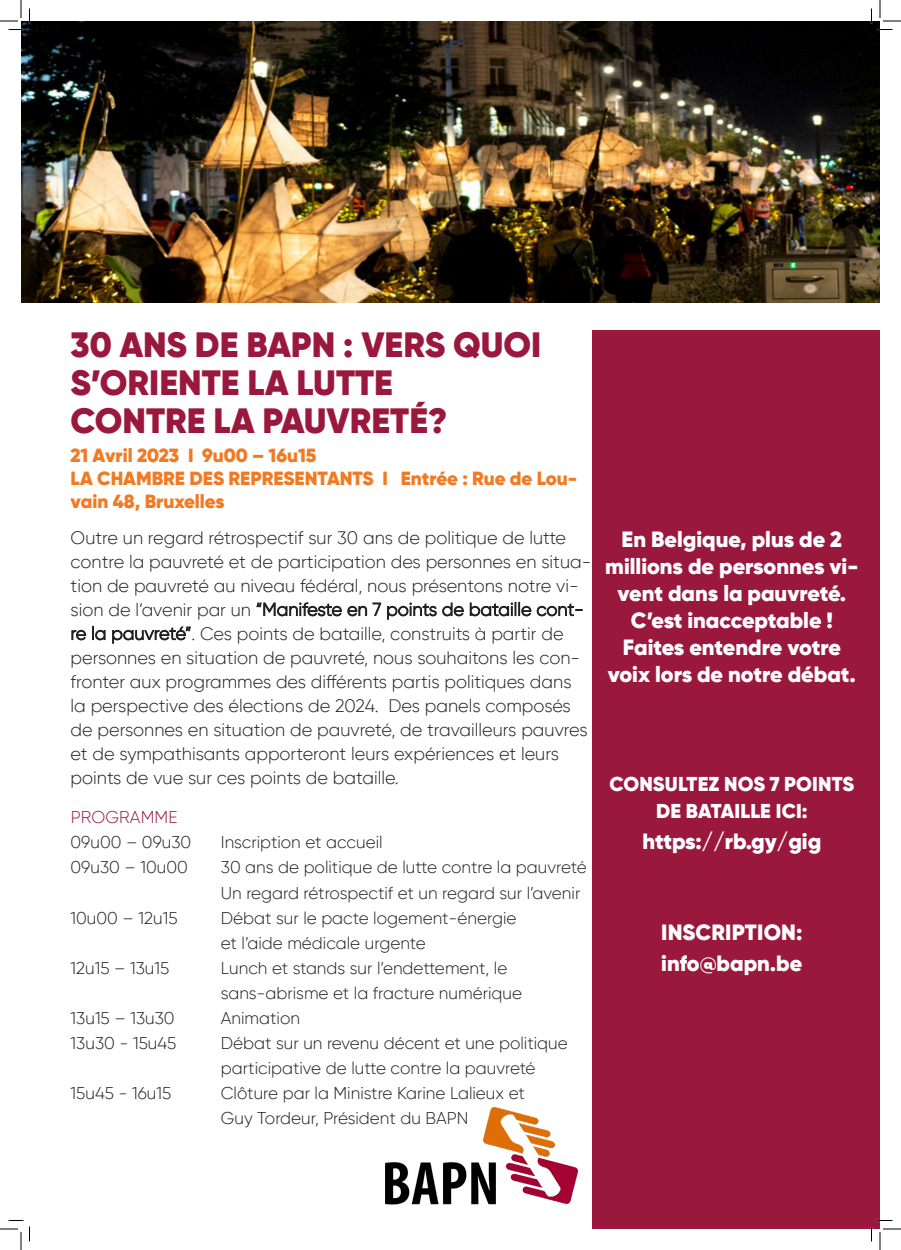
<style>
.page{position:relative;width:901px;height:1250px;background:#fff}
.page>*{position:absolute;margin:0;border:0;box-sizing:border-box;transform-origin:0 0}
.t1{font:900 35px "Gilroy";color:#9a183d}
.t2{font:900 22px/27px "Gilroy";color:#fff;text-align:center}
.t3{font:900 20px "Gilroy";letter-spacing:.01em;color:#fff}
.t4{font:900 19px/22.8px "Gilroy";color:#f17a23}
.t5{font:300 18px/24px "Gilroy";color:#231f20}
.t6{font:300 17px "Gilroy";color:#231f20}
.t7{font:300 17px "Gilroy";letter-spacing:.01em;color:#9a183d}
</style>
<div class="page">
<div style="left:592px;top:330px;width:288px;height:899px;background:#9a183d"></div>
<img style="left:21px;top:21px;width:859px;height:282px">
<img style="left:386px;top:1107px;width:191px;height:105px">
<svg style="left:0;top:0;width:30px;height:30px"></svg>
<svg style="left:0;top:1220px;width:30px;height:30px"></svg>
<svg style="left:871px;top:0;width:30px;height:30px"></svg>
<svg style="left:871px;top:1219px;width:30px;height:31px"></svg>
<p class="t1" style="left:71px;top:323px;width:472px">30 ANS DE BAPN : VERS QUOI</p>
<p class="t1" style="left:71px;top:361px;width:324px">S’ORIENTE LA LUTTE</p>
<p class="t1" style="left:71px;top:399px;width:378px">CONTRE LA PAUVRETÉ?</p>
<p class="t4" style="left:71px;top:444px;width:247px">21 Avril 2023 I 9u00 – 16u15</p>
<p class="t4" style="left:71px;top:467px;width:508px">LA CHAMBRE DES REPRESENTANTS I Entrée : Rue de Lou&shy;vain 48, Bruxelles</p>
<p class="t5" style="left:71px;top:525px;width:522px">Outre un regard rétrospectif sur 30 ans de politique de lutte contre la pauvreté et de participation des personnes en situa&shy;tion de pauvreté au niveau fédéral, nous présentons notre vi&shy;sion de l’avenir par un “Manifeste en 7 points de bataille cont&shy;re la pauvreté”. Ces points de bataille, construits à partir de personnes en situation de pauvreté, nous souhaitons les con&shy;fronter aux programmes des différents partis politiques dans la perspective des élections de 2024. Des panels composés de personnes en situation de pauvreté, de travailleurs pauvres et de sympathisants apporteront leurs expériences et leurs points de vue sur ces points de bataille.</p>
<p class="t7" style="left:71px;top:807px;width:108px">PROGRAMME</p>
<p class="t6" style="left:71px;top:832px;width:122px">09u00 – 09u30</p>
<p class="t6" style="left:71px;top:857px;width:119px">09u30 – 10u00</p>
<p class="t6" style="left:71px;top:907px;width:108px">10u00 – 12u15</p>
<p class="t6" style="left:71px;top:957px;width:100px">12u15 – 13u15</p>
<p class="t6" style="left:71px;top:1007px;width:106px">13u15 – 13u30</p>
<p class="t6" style="left:71px;top:1032px;width:107px">13u30 - 15u45</p>
<p class="t6" style="left:71px;top:1082px;width:102px">15u45 - 16u15</p>
<p class="t6" style="left:221px;top:832px;width:163px">Inscription et accueil</p>
<p class="t6" style="left:221px;top:857px;width:367px">30 ans de politique de lutte contre la pauvreté</p>
<p class="t6" style="left:221px;top:882px;width:361px">Un regard rétrospectif et un regard sur l’avenir</p>
<p class="t6" style="left:221px;top:907px;width:297px">Débat sur le pacte logement-énergie</p>
<p class="t6" style="left:221px;top:932px;width:206px">et l’aide médicale urgente</p>
<p class="t6" style="left:221px;top:957px;width:288px">Lunch et stands sur l’endettement, le</p>
<p class="t6" style="left:221px;top:982px;width:303px">sans-abrisme et la fracture numérique</p>
<p class="t6" style="left:221px;top:1007px;width:81px">Animation</p>
<p class="t6" style="left:221px;top:1032px;width:348px">Débat sur un revenu décent et une politique</p>
<p class="t6" style="left:221px;top:1057px;width:316px">participative de lutte contre la pauvreté</p>
<p class="t6" style="left:221px;top:1082px;width:305px">Clôture par la Ministre Karine Lalieux et</p>
<p class="t6" style="left:221px;top:1107px;width:249px">Guy Tordeur, Président du BAPN</p>
<p class="t2" style="left:622px;top:525px;width:222px">En Belgique, plus de 2</p>
<p class="t2" style="left:605px;top:552px;width:255px">millions de personnes vi&shy;vent dans la pauvreté.</p>
<p class="t2" style="left:631px;top:606px;width:204px">C’est inacceptable !</p>
<p class="t2" style="left:623px;top:633px;width:220px">Faites entendre votre</p>
<p class="t2" style="left:608px;top:660px;width:250px">voix lors de notre débat.</p>
<p class="t3" style="left:609px;top:771px;width:246px">CONSULTEZ NOS 7 POINTS</p>
<p class="t3" style="left:656px;top:798px;width:153px">DE BATAILLE ICI:</p>
<p class="t2" style="left:642px;top:827px;width:180px">https://rb.gy/gig</p>
<p class="t2" style="left:661px;top:918px;width:143px">INSCRIPTION:</p>
<p class="t2" style="left:661px;top:949px;width:143px">info@bapn.be</p>
</div>
